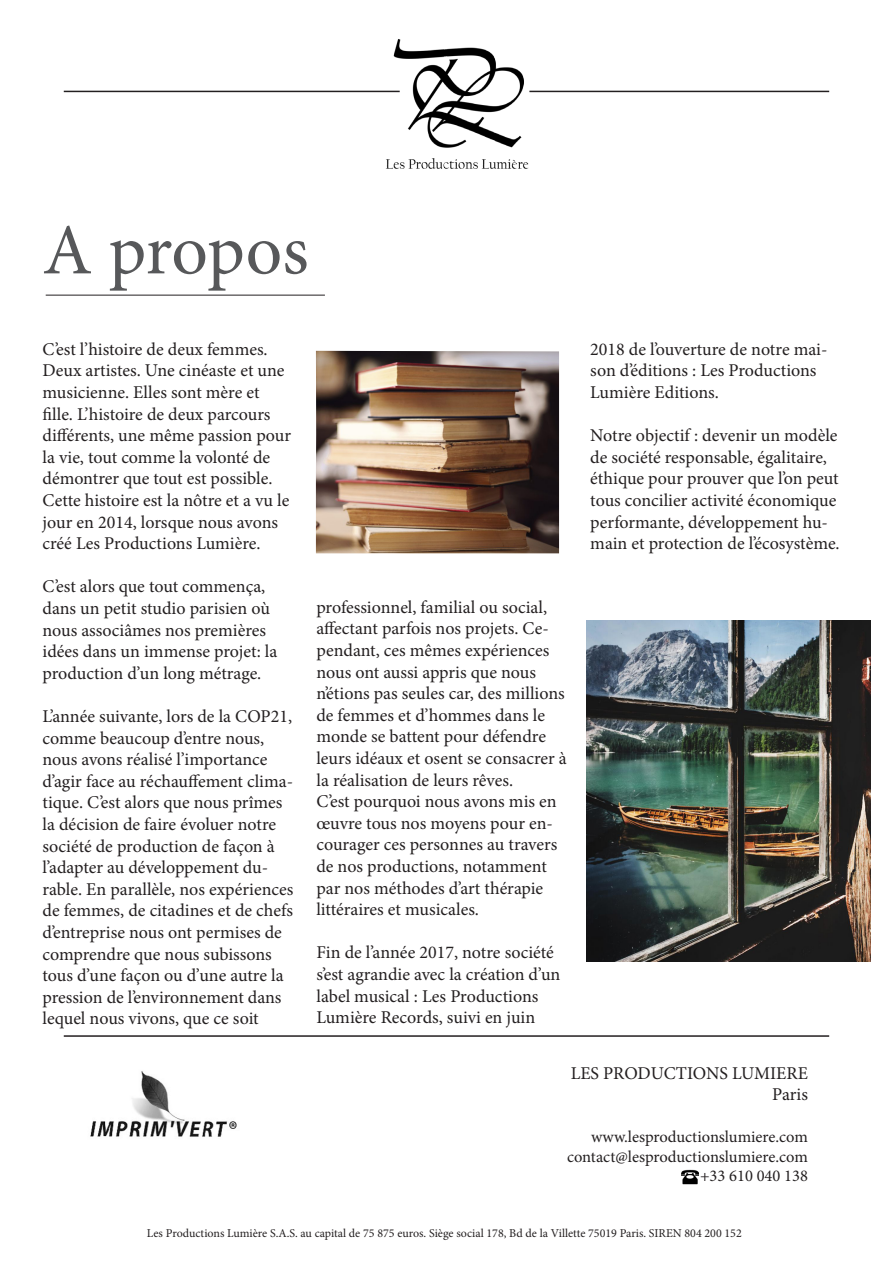
<style>
.page{position:relative;width:893px;height:1263px;background:#fff}
.page>*{position:absolute;margin:0;border:0;box-sizing:border-box;transform-origin:0 0}
.Titre{font:72px "Minion Pro";letter-spacing:-.01em;color:#57585a}
.t1{font:18px/21.6px "Minion Pro";color:#231f20}
.t2{font:16.5px "Minion Pro";color:#231f20}
.t3{font:12px "Minion Pro";color:#231f20}
</style>
<div class="page">
<hr style="left:64px;top:1035px;width:765px;height:2px;background:#231f20">
<img style="left:586px;top:621px;width:285px;height:340px">
<hr style="left:64px;top:91px;width:336px;height:1px;background:#231f20">
<hr style="left:529px;top:91px;width:300px;height:1px;background:#231f20">
<img style="left:316px;top:351px;width:243px;height:202px">
<img style="left:372px;top:39px;width:168px;height:130px">
<hr style="left:46px;top:295px;width:279px;height:1px;background:#231f20">
<img style="left:90px;top:1071px;width:147px;height:66px">
<img style="left:682px;top:1169px;width:17px;height:16px">
<p class="Titre" style="left:43px;top:202px;width:268px">A propos</p>
<p class="t1" style="left:43px;top:338px;width:250px">C’est l’histoire de deux femmes.<br>Deux artistes. Une cinéaste et une musicienne. Elles sont mère et fille. L’histoire de deux parcours différents, une même passion pour la vie, tout comme la volonté de démontrer que tout est possible.</p>
<p class="t1" style="left:43px;top:489px;width:248px">Cette histoire est la nôtre et a vu le jour en 2014, lorsque nous avons créé Les Productions Lumière.</p>
<p class="t1" style="left:43px;top:576px;width:236px">C’est alors que tout commença, dans un petit studio parisien où nous associâmes nos premières idées dans un immense projet: la production d’un long métrage.</p>
<p class="t1" style="left:43px;top:705px;width:252px">L’année suivante, lors de la COP21, comme beaucoup d’entre nous, nous avons réalisé l’importance d’agir face au réchauffement clima&shy;tique. C’est alors que nous prîmes la décision de faire évoluer notre société de production de façon à l’adapter au développement du&shy;rable. En parallèle, nos expériences de femmes, de citadines et de chefs d’entreprise nous ont permises de comprendre que nous subissons tous d’une façon ou d’une autre la pression de l’environnement dans lequel nous vivons, que ce soit</p>
<p class="t1" style="left:316px;top:596px;width:252px">professionnel, familial ou social, affectant parfois nos projets. Ce&shy;pendant, ces mêmes expériences nous ont aussi appris que nous n’étions pas seules car, des millions de femmes et d’hommes dans le monde se battent pour défendre leurs idéaux et osent se consacrer à la réalisation de leurs rêves.</p>
<p class="t1" style="left:316px;top:791px;width:242px">C’est pourquoi nous avons mis en œuvre tous nos moyens pour en&shy;courager ces personnes au travers de nos productions, notamment par nos méthodes d’art thérapie littéraires et musicales.</p>
<p class="t1" style="left:316px;top:942px;width:246px">Fin de l’année 2017, notre société s’est agrandie avec la création d’un label musical : Les Productions Lumière Records, suivi en juin</p>
<p class="t1" style="left:590px;top:338px;width:239px">2018 de l’ouverture de notre mai&shy;son d’éditions : Les Productions<br>Lumière Editions.</p>
<p class="t1" style="left:590px;top:425px;width:251px">Notre objectif : devenir un modèle de société responsable, égalitaire, éthique pour prouver que l’on peut tous concilier activité économique performante, développement hu&shy;main et protection de l’écosystème.</p>
<p class="t1" style="left:571px;top:1062px;width:239px">LES PRODUCTIONS LUMIERE</p>
<p class="t1" style="left:772px;top:1084px;width:37px">Paris</p>
<p class="t2" style="left:591px;top:1125px;width:218px">www.lesproductionslumiere.com</p>
<p class="t2" style="left:567px;top:1145px;width:242px">contact@lesproductionslumiere.com</p>
<p class="t2" style="left:700px;top:1165px;width:109px">+33 610 040 138</p>
<p class="t3" style="left:147px;top:1225px;width:596px">Les Productions Lumière S.A.S. au capital de 75 875 euros. Siège social 178, Bd de la Villette 75019 Paris. SIREN 804 200 152</p>
</div>
